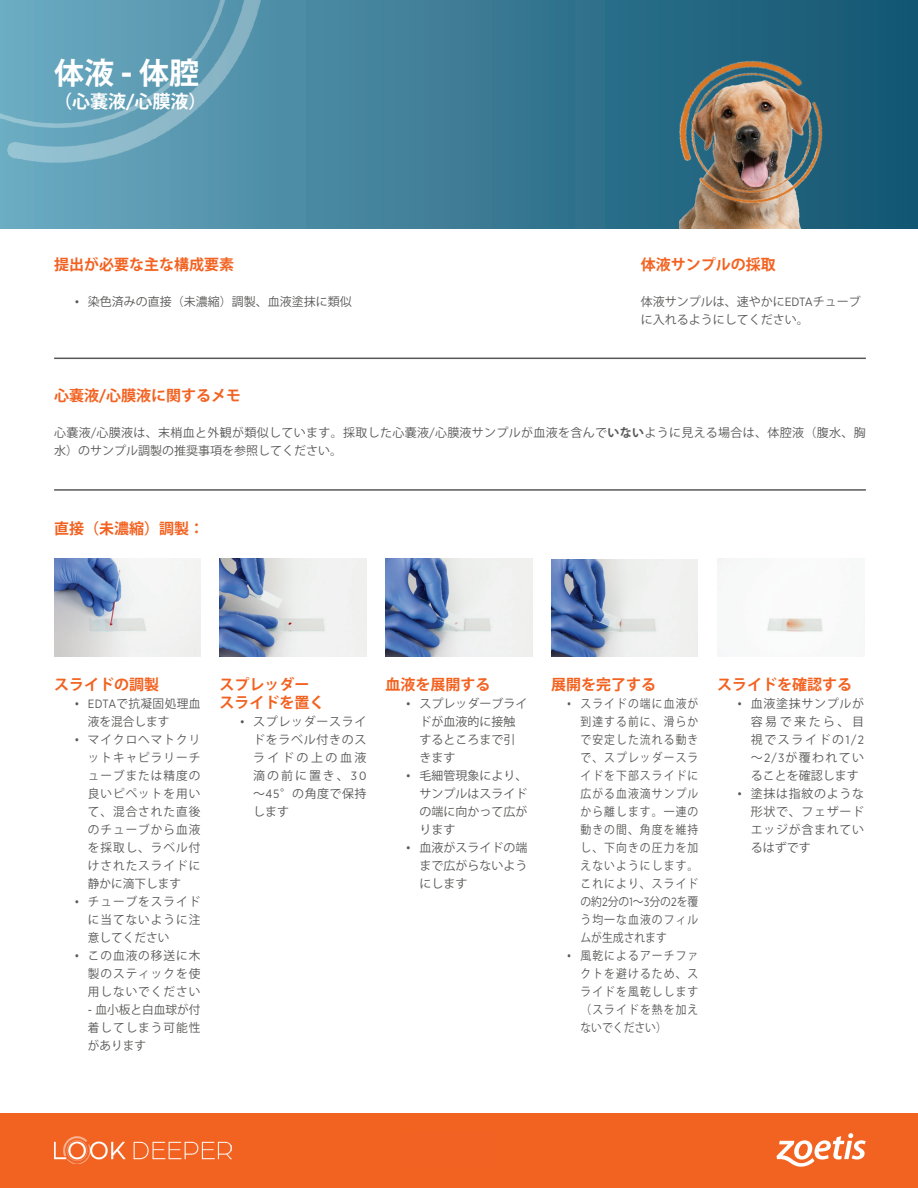
<style>
.page{position:relative;width:918px;height:1188px;background:#fff}
.page>*{position:absolute;margin:0;border:0;box-sizing:border-box;transform-origin:0 0}
.t1{font:700 30px "Koz Go Std";color:#fff}
.t2{font:700 18px "Koz Go Std";color:#fff}
.t3{font:700 15px/18px "Koz Go Std";color:#f26221}
.t4{font:12px/18px "Koz Go Std";letter-spacing:.025em;color:#585857;text-align:justify}
.t5{font:12px/18px "Koz Go Std";letter-spacing:.025em;color:#585857;text-align:justify;scale:.9 1}
.t6{font:12px/18px "Koz Go Std";color:#585857}
.s1{font-family:"Gotham Narrow"}
.s2{font-weight:700}
</style>
<div class="page">
<div style="left:0;top:1114px;width:918px;height:74px;background:#f26221"></div>
<svg style="left:776px;top:1133px;width:90px;height:34px"></svg>
<img style="left:54px;top:1136px;width:177px;height:27px">
<div style="left:0;top:0;width:918px;height:229px;background:linear-gradient(to right,#6ba9c0,#0f536f)"></div>
<hr style="left:54px;top:358px;width:812px;height:1px;background:#585857">
<hr style="left:54px;top:489px;width:812px;height:2px;background:#585857">
<img style="left:0;top:0;width:266px;height:163px">
<img style="left:54px;top:559px;width:146px;height:97px">
<img style="left:219px;top:559px;width:148px;height:98px">
<img style="left:386px;top:559px;width:147px;height:98px">
<img style="left:551px;top:559px;width:147px;height:98px">
<img style="left:717px;top:559px;width:106px;height:73px">
<img style="left:669px;top:47px;width:176px;height:177px">
<img style="left:679px;top:81px;width:133px;height:28px">
<img style="left:653px;top:109px;width:178px;height:120px">
<h1 class="t1" style="left:54px;top:54px;width:147px">体液 <span class="s1">-</span> 体腔</h1>
<h2 class="t2" style="left:54px;top:90px;width:154px">（心嚢液<span class="s1">/</span>心膜液）</h2>
<p class="t3" style="left:54px;top:256px;width:181px">提出が必要な主な構成要素</p>
<p class="t6" style="left:74px;top:293px;width:279px"><span class="s1">•</span> 染色済みの直接（未濃縮）調製、血液塗抹に類似</p>
<p class="t3" style="left:641px;top:256px;width:137px">体液サンプルの採取</p>
<p class="t6" style="left:641px;top:293px;width:222px">体液サンプルは、速やかに<span class="s1">EDTA</span>チューブに入れるようにしてください。</p>
<p class="t3" style="left:54px;top:387px;width:188px">心嚢液<span class="s1">/</span>心膜液に関するメモ</p>
<p class="t4" style="left:54px;top:424px;width:813px">心嚢液<span class="s1">/</span>心膜液は、末梢血と外観が類似しています。採取した心嚢液<span class="s1">/</span>心膜液サンプルが血液を含んで<span class="s2">いない</span>ように見える場合は、体腔液（腹水、胸水）のサンプル調製の推奨事項を参照してください。</p>
<p class="t3" style="left:54px;top:520px;width:151px">直接（未濃縮）調製：</p>
<p class="t3" style="left:54px;top:676px;width:107px">スライドの調製</p>
<p class="t4" style="left:88px;top:695px;width:114px;text-indent:-14px"><span class="s1">• EDTA</span>で抗凝固処理血液を混合します</p>
<p class="t4" style="left:88px;top:731px;width:114px;text-indent:-14px"><span class="s1">•</span> マイクロヘマトクリットキャピラリーチューブまたは精度の良いピペットを用いて、混合された直後のチューブから血液を採取し、ラベル付けされたスライドに静かに滴下します</p>
<p class="t4" style="left:88px;top:893px;width:114px;text-indent:-14px"><span class="s1">•</span> チューブをスライドに当てないように注意してください</p>
<p class="t4" style="left:88px;top:947px;width:114px;text-indent:-14px"><span class="s1">•</span> この血液の移送に木製のスティックを使用しないでください</p>
<p class="t4" style="left:88px;top:1001px;width:114px"><span class="s1">-</span> 血小板と白血球が付着してしまう可能性があります</p>
<p class="t3" style="left:219px;top:676px;width:106px">スプレッダースライドを置く</p>
<p class="t4" style="left:253px;top:713px;width:115px;text-indent:-14px"><span class="s1">•</span> スプレッダースライドをラベル付きのスライドの上の血液滴の前に置き、<span class="s1">30</span>～<span class="s1">45</span>°の角度で保持します</p>
<p class="t3" style="left:386px;top:676px;width:106px">血液を展開する</p>
<p class="t6" style="left:419px;top:695px;width:109px;text-indent:-14px"><span class="s1">•</span> スプレッダーブライドが血液的に接触するところまで引きます</p>
<p class="t4" style="left:419px;top:767px;width:109px;text-indent:-14px"><span class="s1">•</span> 毛細管現象により、サンプルはスライドの端に向かって広がります</p>
<p class="t4" style="left:419px;top:839px;width:109px;text-indent:-14px"><span class="s1">•</span> 血液がスライドの端まで広がらないようにします</p>
<p class="t3" style="left:551px;top:676px;width:106px">展開を完了する</p>
<p class="t5" style="left:580px;top:695px;width:133px;text-indent:-14px"><span class="s1">•</span> スライドの端に血液が到達する前に、滑らかで安定した流れる動きで、スプレッダースライドを下部スライドに広がる血液滴サンプルから離します。一連の動きの間、角度を維持し、下向きの圧力を加えないようにします。これにより、スライドの約<span class="s1">2</span>分の<span class="s1">1</span>～<span class="s1">3</span>分の<span class="s1">2</span>を覆う均一な血液のフィルムが生成されます</p>
<p class="t5" style="left:580px;top:947px;width:133px;text-indent:-14px"><span class="s1">•</span> 風乾によるアーチファクトを避けるため、スライドを風乾しします（スライドを熱を加えないでください）</p>
<p class="t3" style="left:717px;top:676px;width:136px">スライドを確認する</p>
<p class="t4" style="left:751px;top:695px;width:115px;text-indent:-14px"><span class="s1">•</span> 血液塗抹サンプルが容易で来たら、目視でスライドの<span class="s1">1/2</span>～<span class="s1">2/3</span>が覆われていることを確認します</p>
<p class="t4" style="left:751px;top:785px;width:115px;text-indent:-14px"><span class="s1">•</span> 塗抹は指紋のような形状で、フェザードエッジが含まれているはずです</p>
</div>
